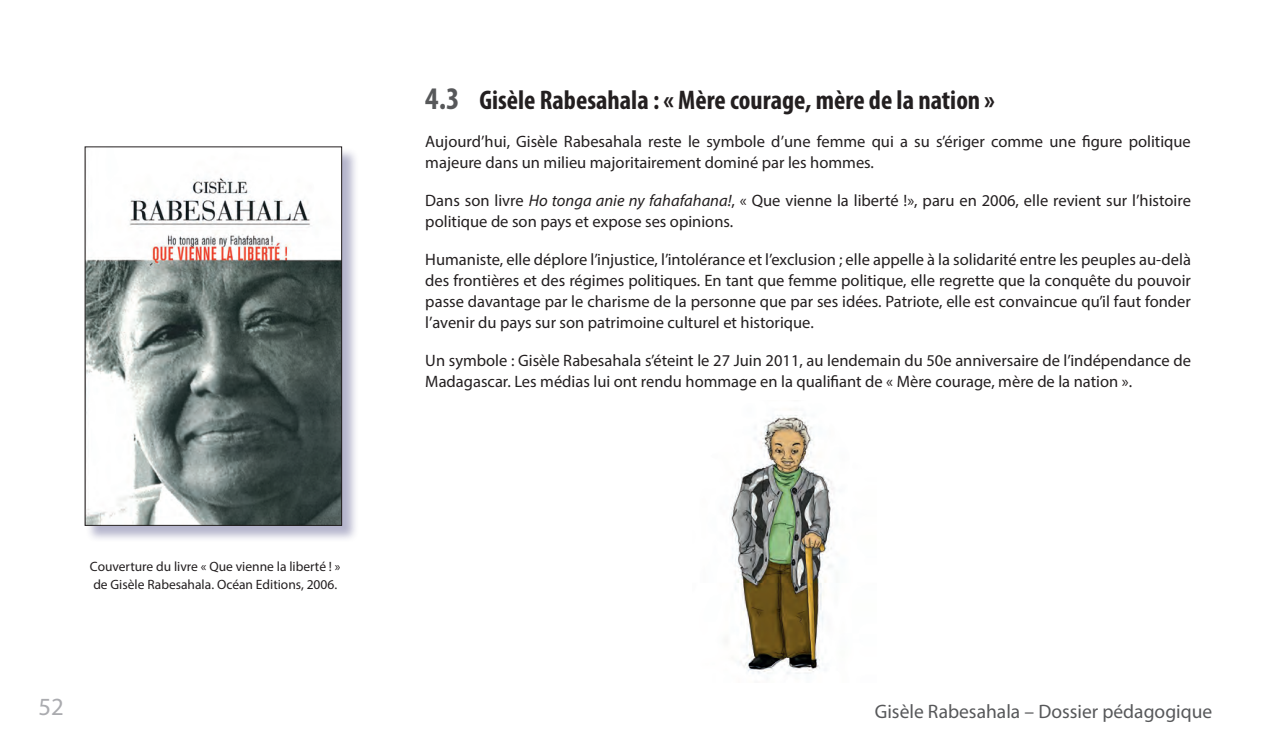
<style>
.page{position:relative;width:1276px;height:745px;background:#fff}
.page>*{position:absolute;margin:0;border:0;box-sizing:border-box;transform-origin:0 0}
.t1{font:700 condensed 27px "Myriad Pro";color:#231f20}
.t2{font:24.75px "Myriad Pro";color:#aaabaf}
.t3{font:19.5px "Myriad Pro";color:#57585a}
.t4{font:16.5px/21px "Myriad Pro";color:#231f20}
.t5{font:13.5px/18px "Myriad Pro";color:#231f20}
.s1{font-size:31.5px;color:#57585a}
.s2{font-style:italic}
</style>
<div class="page">
<div style="left:85px;top:147px;width:274px;height:395px;background:#2a2a6d;opacity:.35"></div>
<img style="left:87px;top:148px;width:253px;height:375px">
<div style="left:85px;top:146px;width:257px;height:379px;border:1px solid #231f20"></div>
<img style="left:731px;top:415px;width:103px;height:259px">
<p class="t5" style="left:90px;top:557px;width:252px">Couverture du livre « Que vienne la liberté ! » de Gisèle Rabesahala. Océan Editions, 2006.</p>
<h1 class="t1" style="left:425px;top:83px;width:571px"><span class="s1">4.3</span> Gisèle Rabesahala : « Mère courage, mère de la nation »</h1>
<p class="t4" style="left:425px;top:130px;width:767px">Aujourd’hui, Gisèle Rabesahala reste le symbole d’une femme qui a su s’ériger comme une figure politique majeure dans un milieu majoritairement dominé par les hommes.</p>
<p class="t4" style="left:425px;top:189px;width:767px">Dans son livre <span class="s2">Ho tonga anie ny fahafahana!</span>, « Que vienne la liberté !», paru en 2006, elle revient sur l’histoire politique de son pays et expose ses opinions.</p>
<p class="t4" style="left:425px;top:248px;width:767px;text-align:justify">Humaniste, elle déplore l’injustice, l’intolérance et l’exclusion ; elle appelle à la solidarité entre les peuples au-delà des frontières et des régimes politiques. En tant que femme politique, elle regrette que la conquête du pouvoir passe davantage par le charisme de la personne que par ses idées. Patriote, elle est convaincue qu’il faut fonder l’avenir du pays sur son patrimoine culturel et historique.</p>
<p class="t4" style="left:425px;top:349px;width:767px">Un symbole : Gisèle Rabesahala s’éteint le 27 Juin 2011, au lendemain du 50e anniversaire de l’indépendance de<br>Madagascar. Les médias lui ont rendu hommage en la qualifiant de « Mère courage, mère de la nation ».</p>
<h2 class="t2" style="left:38px;top:690px;width:27px">52</h2>
<p class="t3" style="left:875px;top:699px;width:339px">Gisèle Rabesahala – Dossier pédagogique</p>
</div>
